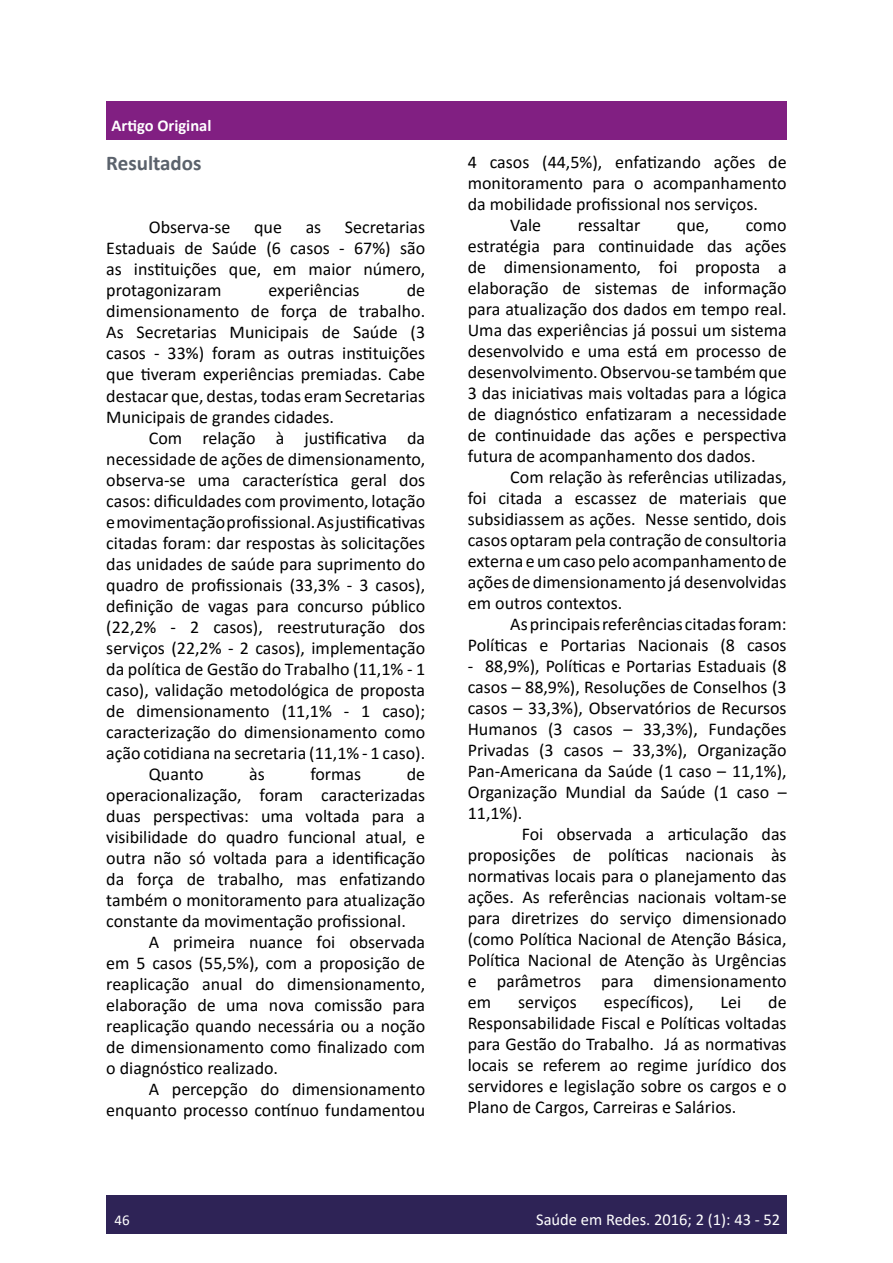
<style>
.page{position:relative;width:893px;height:1263px;background:#fff}
.page>*{position:absolute;margin:0;border:0;box-sizing:border-box;transform-origin:0 0}
.t1{font:700 21px "Calibri";color:#5b626c}
.t2{font:18px/21px "Calibri";color:#000;text-align:justify}
.t3{font:16.5px "Calibri";color:#fff}
.t4{font:700 16.5px "Calibri";color:#fff}
.t5{font:15px "Calibri";color:#fff}
</style>
<div class="page">
<div style="left:106px;top:1195px;width:681px;height:38px;background:#2e2356"></div>
<div style="left:106px;top:101px;width:681px;height:38px;background:#811f82"></div>
<p class="t4" style="left:112px;top:113px;width:101px">Artigo Original</p>
<p class="t1" style="left:106px;top:148px;width:97px">Resultados</p>
<p class="t2" style="left:149px;top:216px;width:83px">Observa-se</p>
<p class="t2" style="left:254px;top:216px;width:29px">que</p>
<p class="t2" style="left:306px;top:216px;width:17px">as</p>
<p class="t2" style="left:106px;top:216px;width:320px;text-indent:239px">Secretarias Estaduais de Saúde (6 casos - 67%) são as instituições que, em maior número, protagonizaram</p>
<p class="t2" style="left:269px;top:279px;width:93px">experiências</p>
<p class="t2" style="left:106px;top:279px;width:320px;text-indent:300px">de dimensionamento de força de trabalho.<br>As Secretarias Municipais de Saúde (3 casos - 33%) foram as outras instituições que tiveram experiências premiadas. Cabe destacar que, destas, todas eram Secretarias Municipais de grandes cidades.</p>
<p class="t2" style="left:149px;top:426px;width:278px">Com relação à justificativa da</p>
<p class="t2" style="left:106px;top:447px;width:320px">necessidade de ações de dimensionamento,</p>
<p class="t2" style="left:106px;top:469px;width:320px">observa-se uma característica geral dos</p>
<p class="t2" style="left:106px;top:490px;width:320px">casos: dificuldades com provimento, lotação</p>
<p class="t2" style="left:106px;top:511px;width:320px">e movimentação profissional. As justificativas</p>
<p class="t2" style="left:106px;top:532px;width:320px">citadas foram: dar respostas às solicitações</p>
<p class="t2" style="left:106px;top:553px;width:320px">das unidades de saúde para suprimento do</p>
<p class="t2" style="left:106px;top:574px;width:320px">quadro de profissionais (33,3% - 3 casos),</p>
<p class="t2" style="left:106px;top:595px;width:320px">definição de vagas para concurso público</p>
<p class="t2" style="left:106px;top:616px;width:320px">(22,2% - 2 casos), reestruturação dos</p>
<p class="t2" style="left:106px;top:637px;width:320px">serviços (22,2% - 2 casos), implementação</p>
<p class="t2" style="left:106px;top:658px;width:320px">da política de Gestão do Trabalho (11,1% - 1</p>
<p class="t2" style="left:106px;top:679px;width:320px">caso), validação metodológica de proposta</p>
<p class="t2" style="left:106px;top:700px;width:320px">de dimensionamento (11,1% - 1 caso);</p>
<p class="t2" style="left:106px;top:721px;width:320px">caracterização do dimensionamento como</p>
<p class="t2" style="left:106px;top:742px;width:320px">ação cotidiana na secretaria (11,1% - 1 caso).</p>
<p class="t2" style="left:149px;top:763px;width:56px">Quanto</p>
<p class="t2" style="left:249px;top:763px;width:17px">às</p>
<p class="t2" style="left:310px;top:763px;width:52px">formas</p>
<p class="t2" style="left:106px;top:763px;width:320px;text-indent:300px">de operacionalização, foram caracterizadas duas perspectivas: uma voltada para a visibilidade do quadro funcional atual, e outra não só voltada para a identificação da força de trabalho, mas enfatizando também o monitoramento para atualização constante da movimentação profissional.</p>
<p class="t2" style="left:106px;top:931px;width:320px;text-indent:43px">A primeira nuance foi observada em 5 casos (55,5%), com a proposição de reaplicação anual do dimensionamento, elaboração de uma nova comissão para reaplicação quando necessária ou a noção de dimensionamento como finalizado com o diagnóstico realizado.</p>
<p class="t2" style="left:106px;top:1078px;width:320px;text-align:right">A percepção do dimensionamento enquanto processo contínuo fundamentou</p>
<p class="t2" style="left:468px;top:151px;width:320px">4 casos (44,5%), enfatizando ações de</p>
<p class="t2" style="left:468px;top:172px;width:320px">monitoramento para o acompanhamento</p>
<p class="t2" style="left:468px;top:193px;width:292px">da mobilidade profissional nos serviços.</p>
<p class="t2" style="left:510px;top:214px;width:32px">Vale</p>
<p class="t2" style="left:578px;top:214px;width:64px">ressaltar</p>
<p class="t2" style="left:677px;top:214px;width:34px">que,</p>
<p class="t2" style="left:468px;top:214px;width:320px;text-indent:278px">como estratégia para continuidade das ações de dimensionamento, foi proposta a elaboração de sistemas de informação para atualização dos dados em tempo real.<br>Uma das experiências já possui um sistema desenvolvido e uma está em processo de desenvolvimento. Observou-se também que 3 das iniciativas mais voltadas para a lógica de diagnóstico enfatizaram a necessidade de continuidade das ações e perspectiva futura de acompanhamento dos dados.</p>
<p class="t2" style="left:468px;top:466px;width:320px;text-indent:43px">Com relação às referências utilizadas, foi citada a escassez de materiais que subsidiassem as ações. Nesse sentido, dois casos optaram pela contração de consultoria externa e um caso pelo acompanhamento de ações de dimensionamento já desenvolvidas em outros contextos.</p>
<p class="t2" style="left:468px;top:613px;width:320px;text-align:right">As principais referências citadas foram:<br>Políticas e Portarias Nacionais (8 casos</p>
<p class="t2" style="left:468px;top:655px;width:320px">- 88,9%), Políticas e Portarias Estaduais (8 casos – 88,9%), Resoluções de Conselhos (3 casos – 33,3%), Observatórios de Recursos Humanos (3 casos – 33,3%), Fundações Privadas (3 casos – 33,3%), Organização Pan-Americana da Saúde (1 caso – 11,1%), Organização Mundial da Saúde (1 caso – 11,1%).</p>
<p class="t2" style="left:468px;top:823px;width:320px;text-indent:54px">Foi observada a articulação das proposições de políticas nacionais às normativas locais para o planejamento das ações. As referências nacionais voltam-se para diretrizes do serviço dimensionado (como Política Nacional de Atenção Básica, Política Nacional de Atenção às Urgências e parâmetros para dimensionamento em</p>
<p class="t2" style="left:518px;top:991px;width:60px">serviços</p>
<p class="t2" style="left:604px;top:991px;width:91px">específicos),</p>
<p class="t2" style="left:721px;top:991px;width:22px">Lei</p>
<p class="t2" style="left:468px;top:991px;width:320px;text-indent:300px">de Responsabilidade Fiscal e Políticas voltadas para Gestão do Trabalho. Já as normativas locais se referem ao regime jurídico dos servidores e legislação sobre os cargos e o Plano de Cargos, Carreiras e Salários.</p>
<p class="t5" style="left:115px;top:1209px;width:17px">46</p>
<p class="t3" style="left:536px;top:1208px;width:246px">Saúde em Redes. 2016; 2 (1): 43 - 52</p>
</div>
